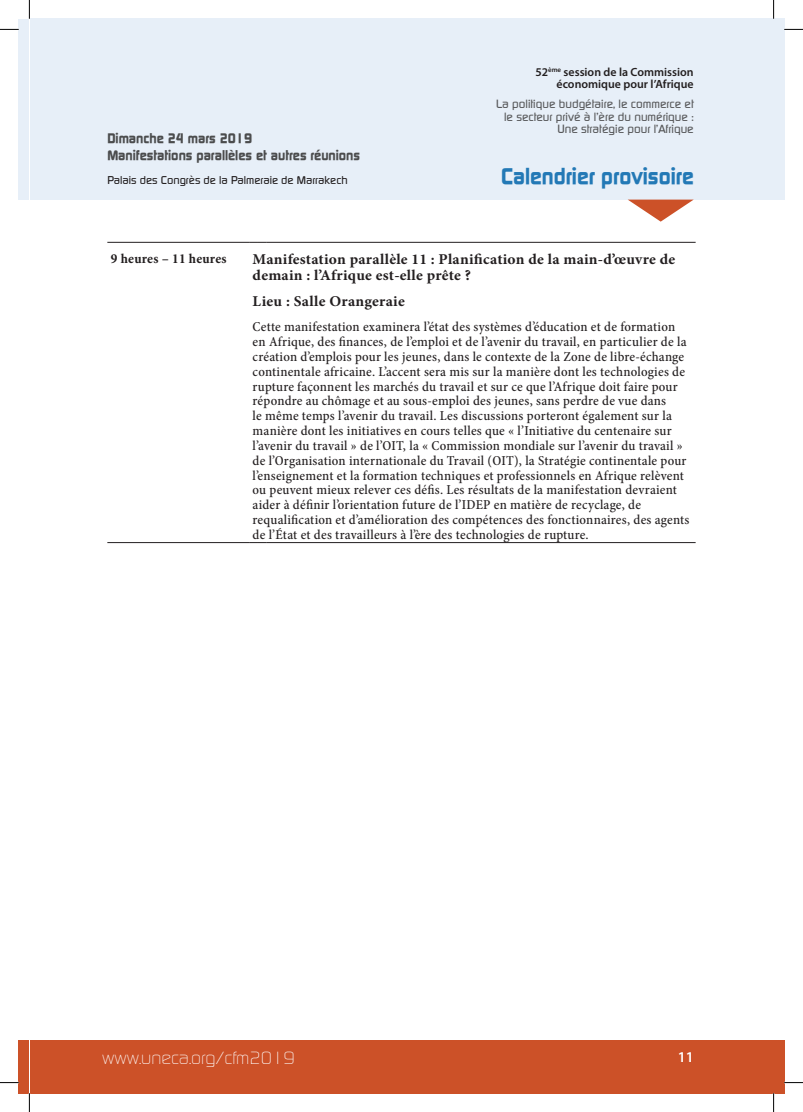
<style>
.page{position:relative;width:803px;height:1112px;background:#fff}
.page>*{position:absolute;margin:0;border:0;box-sizing:border-box;transform-origin:0 0}
.t1{font:700 22.5px "Continuum";color:#2379b6}
.t2{font:300 17.5px "Continuum";color:#fff}
.t3{font:700 15px/16.1px "Minion Pro";letter-spacing:.015em;color:#231f20}
.t4{font:600 15px "Myriad Pro";color:#fff}
.t5{font:500 condensed 13.75px/14.9px "Minion Pro";letter-spacing:.015em;color:#231f20}
.t6{font:700 13.75px/16.5px "Continuum";color:#4b4c4d}
.t7{font:700 condensed 13.75px "Minion Pro";letter-spacing:.015em;color:#231f20}
.t8{font:500 11.88px/12.5px "Continuum";color:#57585a;text-align:right}
.t9{font:600 11.88px/11.2px "Myriad Pro";color:#231f20;text-align:right}
.t10{font:500 11.25px "Continuum";color:#231f20}
</style>
<div class="page">
<div style="left:30px;top:19px;width:754px;height:180px;background:#e7eff8"></div>
<div style="left:30px;top:1039px;width:754px;height:53px;background:#cc5128"></div>
<div style="left:19px;top:19px;width:10px;height:180px;background:#e7eff8"></div>
<div style="left:19px;top:1040px;width:10px;height:52px;background:#cc5128"></div>
<svg style="left:628px;top:199px;width:66px;height:22px"></svg>
<hr style="left:107px;top:242px;width:142px;height:1px;background:#231f20">
<svg style="left:249px;top:242px;width:18px;height:1px"></svg>
<hr style="left:267px;top:242px;width:429px;height:1px;background:#231f20">
<hr style="left:107px;top:542px;width:142px;height:1px;background:#231f20">
<svg style="left:249px;top:542px;width:18px;height:1px"></svg>
<hr style="left:267px;top:542px;width:429px;height:1px;background:#231f20">
<svg style="left:0;top:29px;width:19px;height:1px"></svg>
<svg style="left:784px;top:29px;width:19px;height:1px"></svg>
<svg style="left:0;top:1081px;width:19px;height:2px"></svg>
<svg style="left:784px;top:1081px;width:19px;height:2px"></svg>
<svg style="left:29px;top:0;width:1px;height:19px"></svg>
<svg style="left:29px;top:1093px;width:1px;height:18px"></svg>
<svg style="left:773px;top:0;width:1px;height:19px"></svg>
<svg style="left:773px;top:1092px;width:1px;height:19px"></svg>
<p class="t6" style="left:107px;top:129px;width:254px">Dimanche 24 mars 2019<br>Manifestations parallèles et autres réunions</p>
<p class="t10" style="left:107px;top:172px;width:242px">Palais des Congrès de la Palmeraie de Marrakech</p>
<p class="t9" style="left:535px;top:66px;width:160px">52<sup>ème</sup> session de la Commission économique pour l’Afrique</p>
<p class="t8" style="left:496px;top:97px;width:199px">La politique budgétaire, le commerce et le secteur privé à l’ère du numérique :<br>Une stratégie pour l’Afrique</p>
<h1 class="t1" style="left:501px;top:161px;width:194px">Calendrier provisoire</h1>
<p class="t7" style="left:111px;top:249px;width:117px">9 heures – 11 heures</p>
<p class="t3" style="left:253px;top:251px;width:424px">Manifestation parallèle 11 : Planification de la main-d’œuvre de demain : l’Afrique est-elle prête ?</p>
<p class="t3" style="left:253px;top:293px;width:154px">Lieu : Salle Orangeraie</p>
<p class="t5" style="left:253px;top:319px;width:438px">Cette manifestation examinera l’état des systèmes d’éducation et de formation en Afrique, des finances, de l’emploi et de l’avenir du travail, en particulier de la création d’emplois pour les jeunes, dans le contexte de la Zone de libre-échange continentale africaine. L’accent sera mis sur la manière dont les technologies de rupture façonnent les marchés du travail et sur ce que l’Afrique doit faire pour répondre au chômage et au sous-emploi des jeunes, sans perdre de vue dans<br>le même temps l’avenir du travail. Les discussions porteront également sur la manière dont les initiatives en cours telles que « l’Initiative du centenaire sur l’avenir du travail » de l’OIT, la « Commission mondiale sur l’avenir du travail » de l’Organisation internationale du Travail (OIT), la Stratégie continentale pour l’enseignement et la formation techniques et professionnels en Afrique relèvent ou peuvent mieux relever ces défis. Les résultats de la manifestation devraient aider à définir l’orientation future de l’IDEP en matière de recyclage, de requalification et d’amélioration des compétences des fonctionnaires, des agents de l’État et des travailleurs à l’ère des technologies de rupture.</p>
<p class="t2" style="left:102px;top:1046px;width:194px">www.uneca.org/cfm2019</p>
<p class="t4" style="left:678px;top:1047px;width:18px">11</p>
</div>
